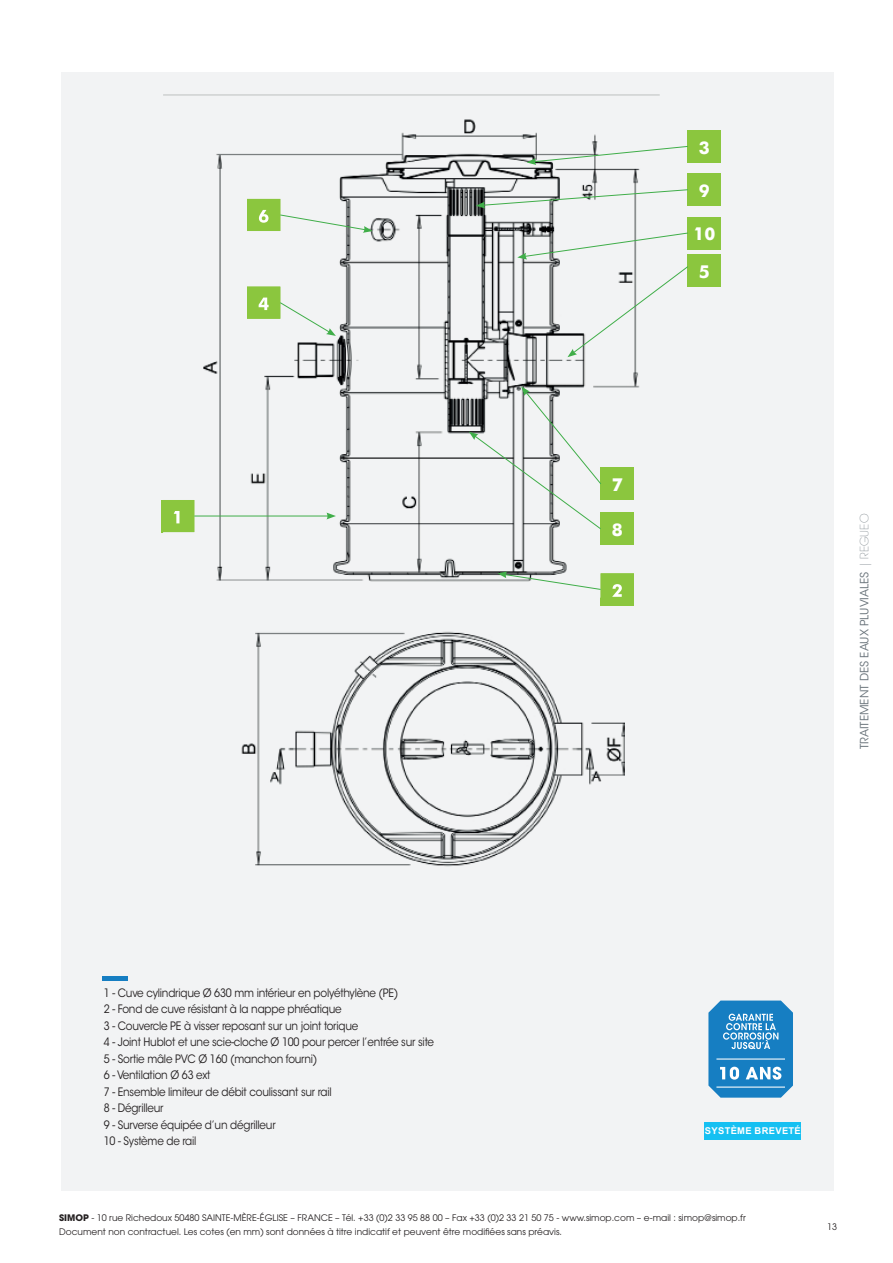
<style>
.page{position:relative;width:893px;height:1263px;background:#fff}
.page>*{position:absolute;margin:0;border:0;box-sizing:border-box;transform-origin:0 0}
.t1{font:700 17.55px/37.8px "Futura";color:#fff;text-align:center}
.t2{font:11.55px/16.5px "ITC Avant Garde Std";letter-spacing:-.02em;color:#231f20;scale:.9 1}
.t3{font:11.4px "ITC Avant Garde Std";color:#6a747b}
.t4{font:700 9.3px "Arial";letter-spacing:.035em;color:#fff}
.t5{font:9px/13.5px "ITC Avant Garde Pro";color:#231f20}
.s1{font-weight:200}
.s2{font-weight:700}
</style>
<div class="page">
<div style="left:61px;top:72px;width:772px;height:1119px;background:#f2f3f4"></div>
<div style="left:161px;top:500px;width:33px;height:32px;background:#8bc63e"></div>
<div style="left:601px;top:573px;width:33px;height:32px;background:#8bc63e"></div>
<div style="left:102px;top:976px;width:26px;height:5px;background:#167ec2"></div>
<img style="left:163px;top:95px;width:497px;height:502px">
<img style="left:247px;top:199px;width:33px;height:32px">
<svg style="left:259px;top:210px;width:9px;height:13px"></svg>
<img style="left:247px;top:287px;width:33px;height:32px">
<svg style="left:259px;top:298px;width:10px;height:12px"></svg>
<img style="left:163px;top:500px;width:31px;height:32px">
<svg style="left:174px;top:511px;width:5px;height:12px"></svg>
<img style="left:601px;top:573px;width:33px;height:24px">
<svg style="left:612px;top:584px;width:10px;height:13px"></svg>
<img style="left:241px;top:631px;width:383px;height:236px">
<div style="left:688px;top:130px;width:33px;height:32px;background:#8bc63e"></div>
<div style="left:688px;top:174px;width:33px;height:32px;background:#8bc63e"></div>
<div style="left:688px;top:217px;width:33px;height:32px;background:#8bc63e"></div>
<div style="left:688px;top:255px;width:33px;height:32px;background:#8bc63e"></div>
<div style="left:601px;top:513px;width:33px;height:32px;background:#8bc63e"></div>
<div style="left:601px;top:468px;width:33px;height:32px;background:#8bc63e"></div>
<svg style="left:497px;top:571px;width:104px;height:19px"></svg>
<svg style="left:469px;top:386px;width:133px;height:144px"></svg>
<svg style="left:567px;top:266px;width:121px;height:91px"></svg>
<svg style="left:517px;top:232px;width:172px;height:28px"></svg>
<svg style="left:476px;top:189px;width:212px;height:19px"></svg>
<svg style="left:527px;top:146px;width:162px;height:19px"></svg>
<svg style="left:279px;top:214px;width:94px;height:19px"></svg>
<hr style="left:194px;top:516px;width:135px;height:1px;background:#40ae49">
<svg style="left:326px;top:513px;width:10px;height:6px"></svg>
<svg style="left:279px;top:302px;width:57px;height:34px"></svg>
<svg style="left:708px;top:1000px;width:85px;height:98px;background:#4094cc"></svg>
<div style="left:704px;top:1122px;width:97px;height:18px;background:#15c0f2"></div>
<div style="left:387px;top:268px;width:31px;height:58px;background:#f2f3f4"></div>
<h1 class="t1" style="left:699px;top:127px;width:12px">3</h1>
<h1 class="t1" style="left:699px;top:171px;width:12px">9</h1>
<h1 class="t1" style="left:693px;top:214px;width:23px">10<br>5</h1>
<h1 class="t1" style="left:612px;top:465px;width:12px">7</h1>
<h1 class="t1" style="left:612px;top:510px;width:12px">8</h1>
<p class="t3" style="left:857px;top:749px;width:237px;rotate:-90deg">TRAITEMENT DES EAUX PLUVIALES <span class="s1">| REGUEO</span></p>
<p class="t2" style="left:104px;top:984px;width:368px">1 - Cuve cylindrique Ø 630 mm intérieur en polyéthylène (PE)<br>2 - Fond de cuve résistant à la nappe phréatique<br>3 - Couvercle PE à visser reposant sur un joint torique<br>4 - Joint Hublot et une scie-cloche Ø 100 pour percer l’entrée sur site 5 - Sortie mâle PVC Ø 160 (manchon fourni)<br>6 - Ventilation Ø 63 ext<br>7 - Ensemble limiteur de débit coulissant sur rail<br>8 - Dégrilleur<br>9 - Surverse équipée d’un dégrilleur<br>10 - Système de rail</p>
<p class="t4" style="left:705px;top:1124px;width:97px">SYSTÈME BREVETÉ</p>
<p class="t5" style="left:59px;top:1211px;width:688px"><span class="s2">SIMOP</span> - 10 rue Richedoux 50480 SAINTE-MÈRE-ÉGLISE – FRANCE – Tél. +33 (0)2 33 95 88 00 – Fax +33 (0)2 33 21 50 75 - www.simop.com – e-mail : simop@simop.fr<br>Document non contractuel. Les cotes (en mm) sont données à titre indicatif et peuvent être modifiées sans préavis.</p>
<p class="t5" style="left:827px;top:1220px;width:11px">13</p>
</div>
